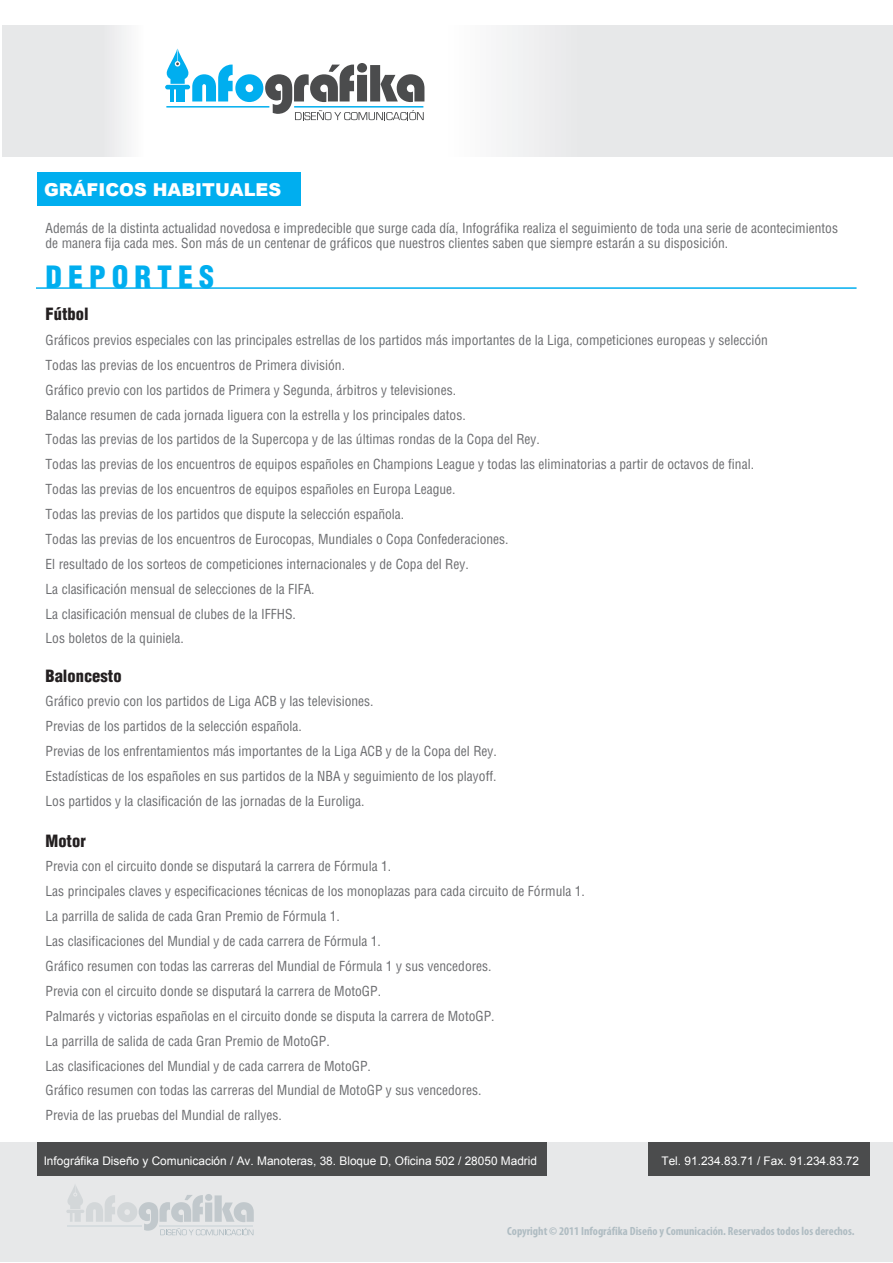
<style>
.page{position:relative;width:893px;height:1263px;background:#fff}
.page>*{position:absolute;margin:0;border:0;box-sizing:border-box;transform-origin:0 0}
.t1{font:900 condensed 30px "Helvetica";letter-spacing:.2em;color:#00aeef}
.t2{font:900 17.85px "Arial";color:#fff}
.t3{font:900 condensed 16.5px "Helvetica";color:#231f20}
.t4{font:condensed 13.5px/24.9px "Helvetica";color:#6c6d70}
.t5{font:11.85px "Arial";color:#fff}
.t6{font:700 condensed 11.85px "Myriad Pro";color:#afbcc2}
</style>
<div class="page">
<div style="left:445px;top:25px;width:447px;height:131px;background:linear-gradient(to right,#f3f3f4,#e2e3e4)"></div>
<div style="left:3px;top:25px;width:142px;height:131px;background:linear-gradient(to right,#e2e3e4,#f3f3f4)"></div>
<div style="left:0;top:1142px;width:893px;height:120px;background:#e7e8e9"></div>
<hr style="left:166px;top:106px;width:103px;height:2px;background:#00aeef">
<svg style="left:167px;top:48px;width:257px;height:72px"></svg>
<svg style="left:66px;top:1185px;width:188px;height:50px"></svg>
<div style="left:649px;top:1142px;width:221px;height:34px;background:#4b4c4d"></div>
<div style="left:37px;top:1142px;width:509px;height:34px;background:#4b4c4d"></div>
<div style="left:37px;top:172px;width:263px;height:33px;background:#00aeef"></div>
<hr style="left:36px;top:287px;width:820px;height:2px;background:#00aeef">
<p class="t2" style="left:44px;top:179px;width:239px">GRÁFICOS HABITUALES</p>
<p class="t4" style="left:46px;top:220px;width:794px;line-height:15px">Además de la distinta actualidad novedosa e impredecible que surge cada día, Infográfika realiza el seguimiento de toda una serie de acontecimientos de manera fija cada mes. Son más de un centenar de gráficos que nuestros clientes saben que siempre estarán a su disposición.</p>
<p class="t1" style="left:46px;top:258px;width:170px">DEPORTES</p>
<p class="t3" style="left:46px;top:303px;width:45px">Fútbol</p>
<p class="t4" style="left:46px;top:327px;width:724px">Gráficos previos especiales con las principales estrellas de los partidos más importantes de la Liga, competiciones europeas y selección Todas las previas de los encuentros de Primera división.<br>Gráfico previo con los partidos de Primera y Segunda, árbitros y televisiones.<br>Balance resumen de cada jornada liguera con la estrella y los principales datos.<br>Todas las previas de los partidos de la Supercopa y de las últimas rondas de la Copa del Rey.<br>Todas las previas de los encuentros de equipos españoles en Champions League y todas las eliminatorias a partir de octavos de final.<br>Todas las previas de los encuentros de equipos españoles en Europa League.<br>Todas las previas de los partidos que dispute la selección española.<br>Todas las previas de los encuentros de Eurocopas, Mundiales o Copa Confederaciones.<br>El resultado de los sorteos de competiciones internacionales y de Copa del Rey.<br>La clasificación mensual de selecciones de la FIFA.<br>La clasificación mensual de clubes de la IFFHS.<br>Los boletos de la quiniela.</p>
<p class="t3" style="left:46px;top:665px;width:78px">Baloncesto</p>
<p class="t4" style="left:46px;top:689px;width:453px">Gráfico previo con los partidos de Liga ACB y las televisiones.<br>Previas de los partidos de la selección española.<br>Previas de los enfrentamientos más importantes de la Liga ACB y de la Copa del Rey.<br>Estadísticas de los españoles en sus partidos de la NBA y seguimiento de los playoff.<br>Los partidos y la clasificación de las jornadas de la Euroliga.</p>
<p class="t3" style="left:46px;top:830px;width:42px">Motor</p>
<p class="t4" style="left:46px;top:854px;width:541px">Previa con el circuito donde se disputará la carrera de Fórmula 1.<br>Las principales claves y especificaciones técnicas de los monoplazas para cada circuito de Fórmula 1.<br>La parrilla de salida de cada Gran Premio de Fórmula 1.<br>Las clasificaciones del Mundial y de cada carrera de Fórmula 1.<br>Gráfico resumen con todas las carreras del Mundial de Fórmula 1 y sus vencedores.<br>Previa con el circuito donde se disputará la carrera de MotoGP.<br>Palmarés y victorias españolas en el circuito donde se disputa la carrera de MotoGP.<br>La parrilla de salida de cada Gran Premio de MotoGP.<br>Las clasificaciones del Mundial y de cada carrera de MotoGP.<br>Gráfico resumen con todas las carreras del Mundial de MotoGP y sus vencedores.<br>Previa de las pruebas del Mundial de rallyes.</p>
<p class="t5" style="left:44px;top:1154px;width:495px">Infográfika Diseño y Comunicación / Av. Manoteras, 38. Bloque D, Oficina 502 / 28050 Madrid</p>
<p class="t5" style="left:661px;top:1154px;width:199px">Tel. 91.234.83.71 / Fax. 91.234.83.72</p>
<p class="t6" style="left:507px;top:1224px;width:349px">Copyright © 2011 Infográfika Diseño y Comunicación. Reservados todos los derechos.</p>
</div>
